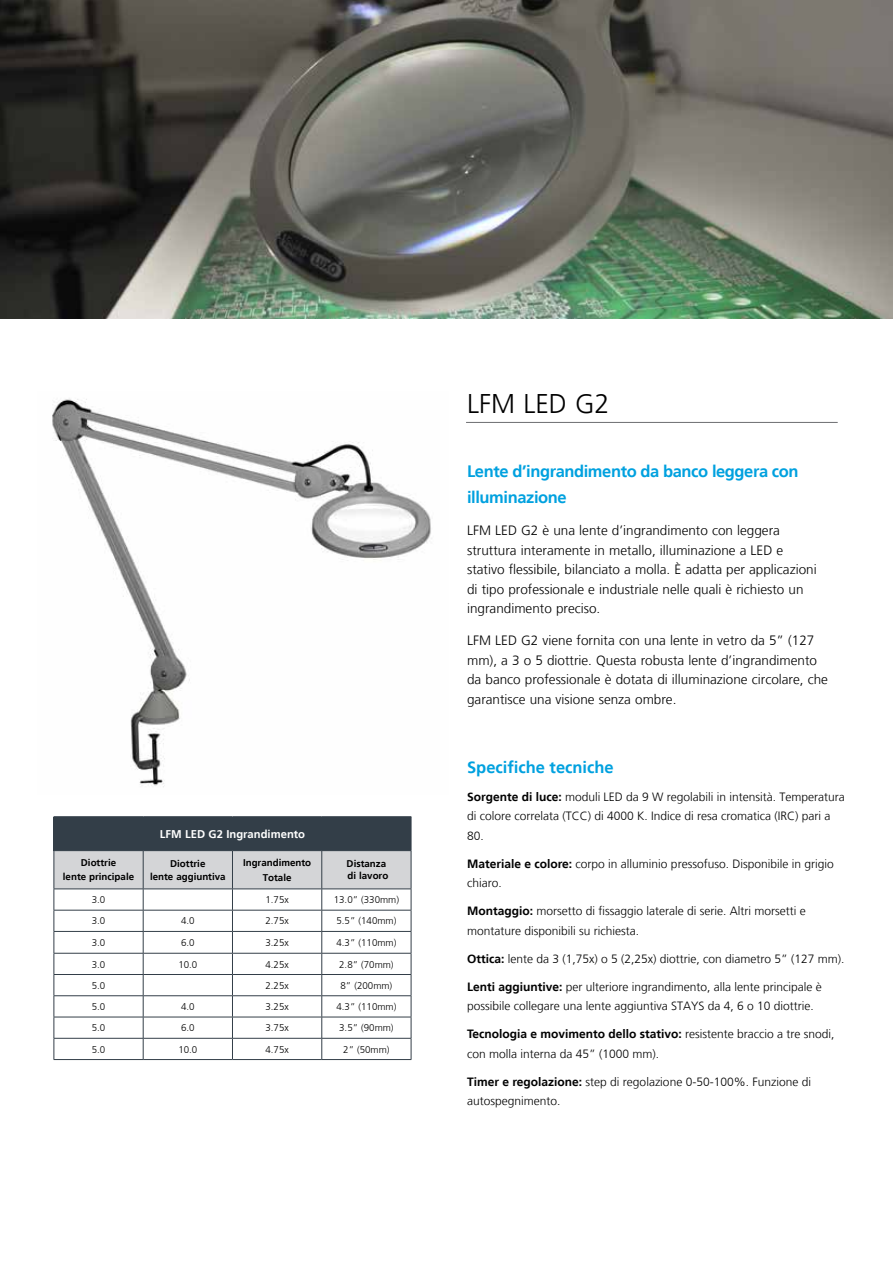
<style>
.page{position:relative;width:893px;height:1263px;background:#fff}
.page>*{position:absolute;margin:0;border:0;box-sizing:border-box;transform-origin:0 0}
.t1{font:300 27px "Frutiger LT";color:#000}
.t2{font:700 16.5px/25.5px "Frutiger LT";letter-spacing:-.025em;color:#00a1df}
.t3{font:700 16.5px "Frutiger LT";color:#00a1df}
.t4{font:300 13.5px/19.5px "Frutiger LT";color:#000}
.t5{font:300 12px/19.5px "Frutiger LT";color:#000}
.t6{font:700 11.25px "Frutiger LT";color:#fff}
.t7{font:300 9.75px "Frutiger LT";color:#000}
.t8{font:700 9.75px/14.1px "Frutiger LT";color:#000;text-align:center}
.s1{font-weight:700}
</style>
<div class="page">
<div style="left:54px;top:817px;width:357px;height:34px;background:#333e48"></div>
<hr style="left:411px;top:817px;width:1px;height:33px;background:#333e48">
<hr style="left:54px;top:1059px;width:89px;height:1px;background:#333e48">
<hr style="left:143px;top:1059px;width:89px;height:1px;background:#333e48">
<hr style="left:232px;top:1059px;width:90px;height:1px;background:#333e48">
<hr style="left:322px;top:1059px;width:89px;height:1px;background:#333e48">
<svg style="left:54px;top:851px;width:358px;height:208px"></svg>
<hr style="left:54px;top:851px;width:1px;height:37px;background:#333e48">
<hr style="left:143px;top:851px;width:1px;height:37px;background:#333e48">
<hr style="left:232px;top:851px;width:1px;height:37px;background:#333e48">
<hr style="left:321px;top:851px;width:1px;height:37px;background:#333e48">
<hr style="left:411px;top:851px;width:1px;height:37px;background:#333e48">
<hr style="left:54px;top:888px;width:89px;height:1px;background:#333e48">
<hr style="left:143px;top:888px;width:89px;height:1px;background:#333e48">
<hr style="left:232px;top:888px;width:90px;height:1px;background:#333e48">
<hr style="left:322px;top:888px;width:89px;height:1px;background:#333e48">
<hr style="left:54px;top:910px;width:89px;height:1px;background:#333e48">
<hr style="left:143px;top:910px;width:89px;height:1px;background:#333e48">
<hr style="left:232px;top:910px;width:90px;height:1px;background:#333e48">
<hr style="left:322px;top:910px;width:89px;height:1px;background:#333e48">
<hr style="left:54px;top:931px;width:89px;height:1px;background:#333e48">
<hr style="left:143px;top:931px;width:89px;height:1px;background:#333e48">
<hr style="left:232px;top:931px;width:90px;height:1px;background:#333e48">
<hr style="left:322px;top:931px;width:89px;height:1px;background:#333e48">
<hr style="left:54px;top:953px;width:89px;height:1px;background:#333e48">
<hr style="left:143px;top:953px;width:89px;height:1px;background:#333e48">
<hr style="left:232px;top:953px;width:90px;height:1px;background:#333e48">
<hr style="left:322px;top:953px;width:89px;height:1px;background:#333e48">
<hr style="left:54px;top:974px;width:89px;height:1px;background:#333e48">
<hr style="left:143px;top:974px;width:89px;height:1px;background:#333e48">
<hr style="left:232px;top:974px;width:90px;height:1px;background:#333e48">
<hr style="left:322px;top:974px;width:89px;height:1px;background:#333e48">
<hr style="left:54px;top:995px;width:89px;height:1px;background:#333e48">
<hr style="left:143px;top:995px;width:89px;height:1px;background:#333e48">
<hr style="left:232px;top:995px;width:90px;height:1px;background:#333e48">
<hr style="left:322px;top:995px;width:89px;height:1px;background:#333e48">
<hr style="left:54px;top:1017px;width:89px;height:1px;background:#333e48">
<hr style="left:143px;top:1017px;width:89px;height:1px;background:#333e48">
<hr style="left:232px;top:1017px;width:90px;height:1px;background:#333e48">
<hr style="left:322px;top:1017px;width:89px;height:1px;background:#333e48">
<hr style="left:54px;top:816px;width:89px;height:1px;background:#333e48">
<hr style="left:143px;top:816px;width:89px;height:1px;background:#333e48">
<hr style="left:232px;top:816px;width:90px;height:1px;background:#333e48">
<hr style="left:322px;top:816px;width:89px;height:1px;background:#333e48">
<hr style="left:466px;top:422px;width:372px;height:1px;background:#6d6e71">
<img style="left:0;top:0;width:893px;height:319px">
<img style="left:52px;top:398px;width:380px;height:389px">
<p class="t6" style="left:160px;top:827px;width:147px">LFM LED G2 Ingrandimento</p>
<p class="t8" style="left:63px;top:856px;width:73px">Diottrie<br>lente principale</p>
<p class="t8" style="left:150px;top:856px;width:77px">Diottrie<br>lente aggiuntiva</p>
<p class="t8" style="left:243px;top:856px;width:70px">Ingrandimento<br>Totale</p>
<p class="t8" style="left:347px;top:858px;width:43px;line-height:12px;text-align:left">Distanza di lavoro</p>
<p class="t7" style="left:92px;top:894px;width:15px">3.0</p>
<p class="t7" style="left:265px;top:894px;width:25px">1.75x</p>
<p class="t7" style="left:334px;top:894px;width:67px">13.0” (330mm)</p>
<p class="t7" style="left:92px;top:915px;width:15px">3.0</p>
<p class="t7" style="left:181px;top:915px;width:15px">4.0</p>
<p class="t7" style="left:265px;top:915px;width:25px">2.75x</p>
<p class="t7" style="left:336px;top:915px;width:61px">5.5” (140mm)</p>
<p class="t7" style="left:92px;top:937px;width:15px">3.0</p>
<p class="t7" style="left:181px;top:937px;width:15px">6.0</p>
<p class="t7" style="left:265px;top:937px;width:25px">3.25x</p>
<p class="t7" style="left:336px;top:937px;width:61px">4.3” (110mm)</p>
<p class="t7" style="left:92px;top:959px;width:15px">3.0</p>
<p class="t7" style="left:178px;top:959px;width:20px">10.0</p>
<p class="t7" style="left:265px;top:959px;width:25px">4.25x</p>
<p class="t7" style="left:339px;top:959px;width:56px">2.8” (70mm)</p>
<p class="t7" style="left:92px;top:980px;width:15px">5.0</p>
<p class="t7" style="left:265px;top:980px;width:25px">2.25x</p>
<p class="t7" style="left:341px;top:980px;width:53px">8” (200mm)</p>
<p class="t7" style="left:92px;top:1001px;width:15px">5.0</p>
<p class="t7" style="left:181px;top:1001px;width:15px">4.0</p>
<p class="t7" style="left:265px;top:1001px;width:25px">3.25x</p>
<p class="t7" style="left:336px;top:1001px;width:61px">4.3” (110mm)</p>
<p class="t7" style="left:92px;top:1022px;width:15px">5.0</p>
<p class="t7" style="left:181px;top:1022px;width:15px">6.0</p>
<p class="t7" style="left:265px;top:1022px;width:25px">3.75x</p>
<p class="t7" style="left:339px;top:1022px;width:56px">3.5” (90mm)</p>
<p class="t7" style="left:92px;top:1044px;width:15px">5.0</p>
<p class="t7" style="left:178px;top:1044px;width:20px">10.0</p>
<p class="t7" style="left:265px;top:1044px;width:25px">4.75x</p>
<p class="t7" style="left:343px;top:1044px;width:48px">2” (50mm)</p>
<h1 class="t1" style="left:467px;top:389px;width:144px">LFM LED G2</h1>
<h2 class="t2" style="left:467px;top:459px;width:333px">Lente d’ingrandimento da banco leggera con illuminazione</h2>
<p class="t4" style="left:467px;top:521px;width:351px">LFM LED G2 è una lente d’ingrandimento con leggera struttura interamente in metallo, illuminazione a LED e stativo flessibile, bilanciato a molla. È adatta per applicazioni di tipo professionale e industriale nelle quali è richiesto un ingrandimento preciso.</p>
<p class="t4" style="left:467px;top:631px;width:362px">LFM LED G2 viene fornita con una lente in vetro da 5” (127 mm), a 3 o 5 diottrie. Questa robusta lente d’ingrandimento da banco professionale è dotata di illuminazione circolare, che garantisce una visione senza ombre.</p>
<h2 class="t3" style="left:467px;top:757px;width:148px">Specifiche tecniche</h2>
<p class="t5" style="left:467px;top:787px;width:379px"><span class="s1">Sorgente di luce:</span> moduli LED da 9 W regolabili in intensità. Temperatura di colore correlata (TCC) di 4000 K. Indice di resa cromatica (IRC) pari a<br>80.</p>
<p class="t5" style="left:467px;top:854px;width:368px"><span class="s1">Materiale e colore:</span> corpo in alluminio pressofuso. Disponibile in grigio chiaro.</p>
<p class="t5" style="left:467px;top:901px;width:340px"><span class="s1">Montaggio:</span> morsetto di fissaggio laterale di serie. Altri morsetti e montature disponibili su richiesta.</p>
<p class="t5" style="left:467px;top:949px;width:379px"><span class="s1">Ottica:</span> lente da 3 (1,75x) o 5 (2,25x) diottrie, con diametro 5” (127 mm).</p>
<p class="t5" style="left:467px;top:977px;width:356px"><span class="s1">Lenti aggiuntive:</span> per ulteriore ingrandimento, alla lente principale è possibile collegare una lente aggiuntiva STAYS da 4, 6 o 10 diottrie.</p>
<p class="t5" style="left:467px;top:1024px;width:369px"><span class="s1">Tecnologia e movimento dello stativo:</span> resistente braccio a tre snodi, con molla interna da 45” (1000 mm).</p>
<p class="t5" style="left:467px;top:1072px;width:345px"><span class="s1">Timer e regolazione:</span> step di regolazione 0-50-100%. Funzione di autospegnimento.</p>
</div>
